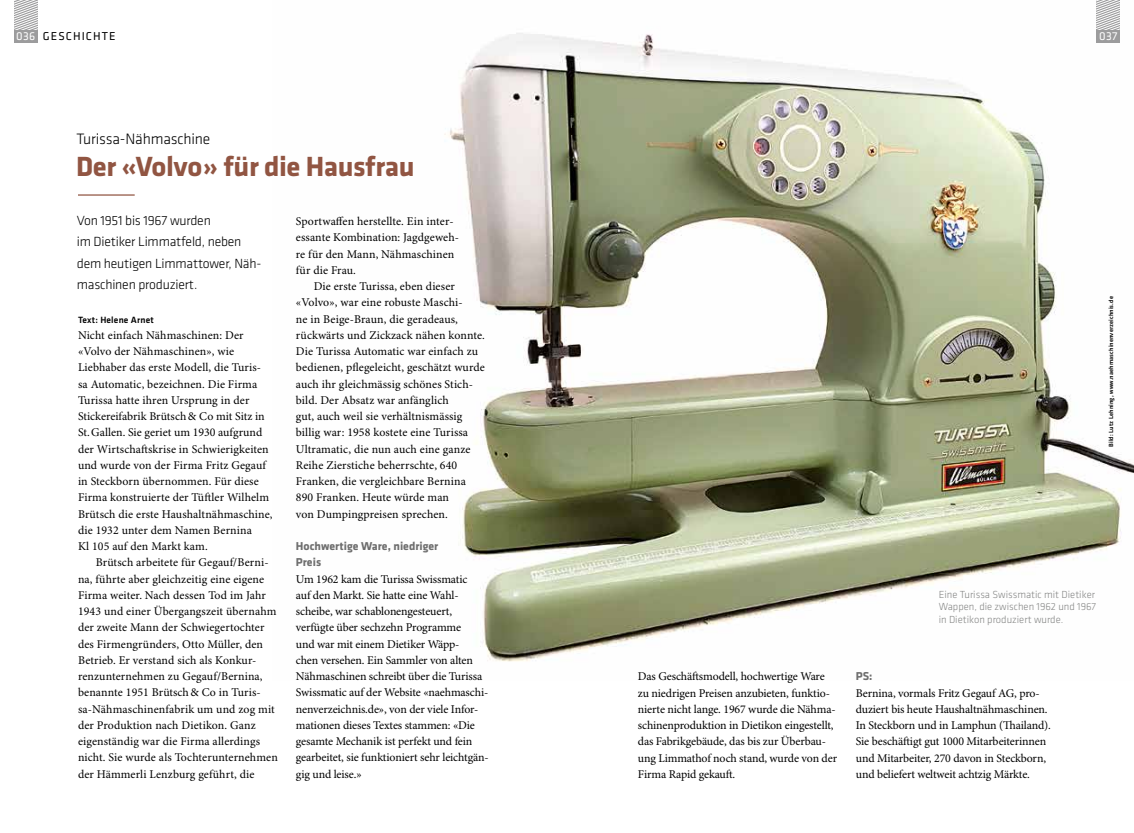
<style>
.page{position:relative;width:1134px;height:833px;background:#fff}
.page>*{position:absolute;margin:0;border:0;box-sizing:border-box;transform-origin:0 0}
.t1{font:700 28.75px "Klavika Basic";letter-spacing:-.015em;color:#915542}
.t2{font:300 15.62px "Klavika Basic";letter-spacing:-.01em;color:#000}
.t3{font:300 13.75px/21.2px "Klavika Basic";letter-spacing:-.015em;color:#000}
.t4{font:11.88px/16.2px "Minion Pro Regular 4";color:#000}
.t5{font:700 11.88px/16.2px "Klavika Basic";color:#6e6e6e}
.t6{font:11.88px "Klavika Basic";letter-spacing:.09em;color:#000}
.t7{font:11.88px "Klavika Basic";color:#fff}
.t8{font:300 10.62px/12.5px "Klavika Basic";color:#868786;text-align:justify}
.t9{font:500 9.38px "Klavika Basic";letter-spacing:.02em;color:#000}
.t10{font:500 6.25px "Klavika Basic";letter-spacing:.02em;color:#000}
.s1{color:#fff}
</style>
<div class="page">
<svg style="left:14px;top:0;width:23px;height:30px"></svg>
<div style="left:14px;top:30px;width:23px;height:13px;background:#9c9c9d"></div>
<img style="left:444px;top:0;width:690px;height:662px">
<svg style="left:1097px;top:0;width:23px;height:30px"></svg>
<div style="left:1097px;top:30px;width:23px;height:13px;background:#9c9c9d"></div>
<hr style="left:78px;top:194px;width:57px;height:2px;background:#915542">
<p class="t6" style="left:16px;top:28px;width:101px"><span class="s1">036</span> GESCHICHTE</p>
<h2 class="t2" style="left:76px;top:129px;width:135px">Turissa-Nähmaschine</h2>
<h1 class="t1" style="left:76px;top:146px;width:340px">Der «Volvo» für die Hausfrau</h1>
<p class="t3" style="left:77px;top:210px;width:186px">Von 1951 bis 1967 wurden<br>im Dietiker Limmatfeld, neben dem heutigen Limmattower, Näh&shy;maschinen produziert.</p>
<p class="t9" style="left:78px;top:313px;width:77px">Text: Helene Arnet</p>
<p class="t4" style="left:78px;top:327px;width:196px">Nicht einfach Nähmaschinen: Der «Volvo der Nähmaschinen», wie Liebhaber das erste Modell, die Turis&shy;sa Automatic, bezeichnen. Die Firma Turissa hatte ihren Ursprung in der Stickereifabrik Brütsch&amp; Co mit Sitz in St.Gallen. Sie geriet um 1930 aufgrund der Wirtschaftskrise in Schwierigkeiten und wurde von der Firma Fritz Gegauf in Steckborn übernommen. Für diese Firma konstruierte der Tüftler Wilhelm Brütsch die erste Haushaltnähmaschine, die 1932 unter dem Namen Bernina<br>Kl 105 auf den Markt kam.</p>
<p class="t4" style="left:78px;top:555px;width:201px;text-indent:18px">Brütsch arbeitete für Gegauf/Berni&shy;na, führte aber gleichzeitig eine eigene Firma weiter. Nach dessen Tod im Jahr 1943 und einer Übergangszeit übernahm der zweite Mann der Schwiegertochter des Firmengründers, Otto Müller, den Betrieb. Er verstand sich als Konkur&shy;renzunternehmen zu Gegauf/Bernina, benannte 1951 Brütsch&amp; Co in Turis&shy;sa-Nähmaschinenfabrik um und zog mit der Produktion nach Dietikon. Ganz eigenständig war die Firma allerdings nicht. Sie wurde als Tochterunternehmen der Hämmerli Lenzburg geführt, die</p>
<p class="t4" style="left:296px;top:213px;width:165px">Sportwaffen herstellte. Ein inter&shy;essante Kombination: Jagdgeweh&shy;re für den Mann, Nähmaschinen für die Frau.</p>
<p class="t4" style="left:296px;top:278px;width:190px;text-indent:18px">Die erste Turissa, eben dieser «Volvo», war eine robuste Maschi-<br>ne in Beige-Braun, die geradeaus, rückwärts und Zickzack nähen konnte.<br>Die Turissa Automatic war einfach zu bedienen, pflegeleicht, geschätzt wurde auch ihr gleichmässig schönes Stich&shy;bild. Der Absatz war anfänglich<br>gut, auch weil sie verhältnismässig billig war: 1958 kostete eine Turissa Ultramatic, die nun auch eine ganze Reihe Zierstiche beherrschte, 640<br>Franken, die vergleichbare Bernina 890 Franken. Heute würde man<br>von Dumpingpreisen sprechen.</p>
<p class="t5" style="left:296px;top:537px;width:144px">Hochwertige Ware, niedriger<br>Preis</p>
<p class="t4" style="left:296px;top:571px;width:194px">Um 1962 kam die Turissa Swissmatic<br>auf den Markt. Sie hatte eine Wahl&shy;scheibe, war schablonengesteuert, verfügte über sechzehn Programme<br>und war mit einem Dietiker Wäpp-<br>chen versehen. Ein Sammler von alten Nähmaschinen schreibt über die Turissa Swissmatic auf der Website «naehmaschi&shy;nenverzeichnis.de», von der viele Infor&shy;mationen dieses Textes stammen: «Die gesamte Mechanik ist perfekt und fein gearbeitet, sie funktioniert sehr leichtgän&shy;gig und leise.»</p>
<p class="t7" style="left:1099px;top:28px;width:20px">037</p>
<p class="t10" style="left:1107px;top:447px;width:152px;rotate:-90deg">Bild: Lutz Lehning, www.naehmaschinenverzeichnis.de</p>
<p class="t8" style="left:939px;top:588px;width:159px">Eine Turissa Swissmatic mit Dietiker Wappen, die zwischen 1962 und 1967 in Dietikon produziert wurde.</p>
<p class="t4" style="left:638px;top:669px;width:201px">Das Geschäftsmodell, hochwertige Ware zu niedrigen Preisen anzubieten, funktio&shy;nierte nicht lange. 1967 wurde die Nähma&shy;schinenproduktion in Dietikon eingestellt, das Fabrikgebäude, das bis zur Überbau&shy;ung Limmathof noch stand, wurde von der Firma Rapid gekauft.</p>
<p class="t5" style="left:856px;top:667px;width:18px">PS:</p>
<p class="t4" style="left:856px;top:685px;width:197px">Bernina, vormals Fritz Gegauf AG, pro&shy;duziert bis heute Haushaltnähmaschinen.<br>In Steckborn und in Lamphun (Thailand).<br>Sie beschäftigt gut 1000 Mitarbeiterinnen und Mitarbeiter, 270 davon in Steckborn, und beliefert weltweit achtzig Märkte.</p>
</div>
